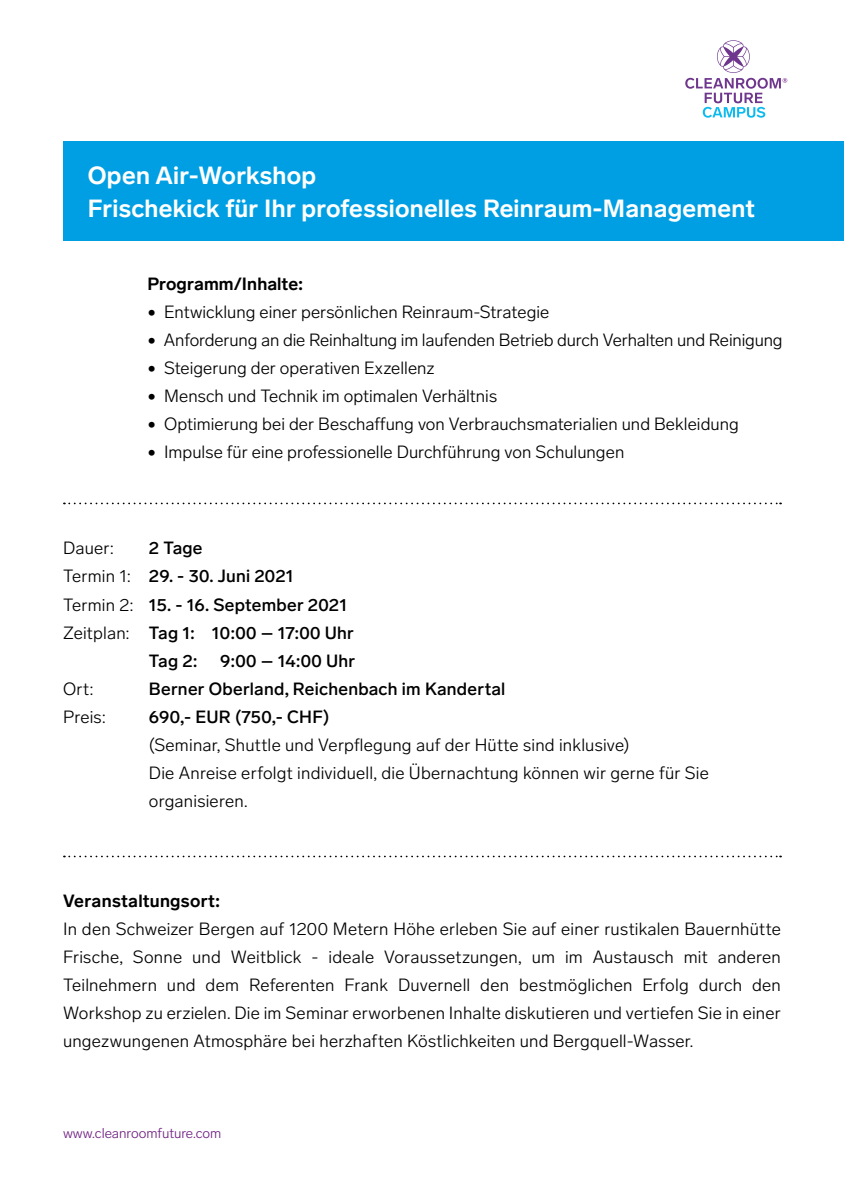
<style>
.page{position:relative;width:844px;height:1191px;background:#fff}
.page>*{position:absolute;margin:0;border:0;box-sizing:border-box;transform-origin:0 0}
.t1{font:700 24.5px/32.9px "Surprise Lab";letter-spacing:.01em;color:#fff}
.t2{font:300 17.5px/28px "Surprise Lab";letter-spacing:.005em;color:#000}
.t3{font:500 17.5px/28px "Surprise Lab";letter-spacing:.015em;color:#000}
.t4{font:700 17.5px "Surprise Lab";letter-spacing:.01em;color:#000}
.t5{font:300 14px "Surprise Lab";color:#702283}
</style>
<div class="page">
<svg style="left:685px;top:40px;width:102px;height:78px"></svg>
<div style="left:63px;top:141px;width:780px;height:100px;background:#009fe3"></div>
<svg style="left:64px;top:502px;width:716px;height:2px"></svg>
<svg style="left:64px;top:855px;width:716px;height:2px"></svg>
<h1 class="t1" style="left:88px;top:159px;width:668px">Open Air-Workshop<br>Frischekick für Ihr professionelles Reinraum-Management</h1>
<p class="t4" style="left:147px;top:274px;width:157px">Programm/Inhalte:</p>
<p class="t2" style="left:147px;top:298px;width:403px">• Entwicklung einer persönlichen Reinraum-Strategie</p>
<p class="t2" style="left:147px;top:326px;width:636px">• Anforderung an die Reinhaltung im laufenden Betrieb durch Verhalten und Reinigung</p>
<p class="t2" style="left:147px;top:354px;width:289px">• Steigerung der operativen Exzellenz</p>
<p class="t2" style="left:147px;top:382px;width:351px">• Mensch und Technik im optimalen Verhältnis</p>
<p class="t2" style="left:147px;top:410px;width:592px">• Optimierung bei der Beschaffung von Verbrauchsmaterialien und Bekleidung</p>
<p class="t2" style="left:147px;top:438px;width:478px">• Impulse für eine professionelle Durchführung von Schulungen</p>
<p class="t2" style="left:63px;top:534px;width:72px">Dauer:<br>Termin 1:<br>Termin 2:<br>Zeitplan:</p>
<p class="t2" style="left:63px;top:674px;width:45px">Ort:<br>Preis:</p>
<p class="t3" style="left:149px;top:534px;width:55px">2 Tage</p>
<p class="t3" style="left:149px;top:562px;width:146px">29. - 30. Juni 2021</p>
<p class="t3" style="left:149px;top:590px;width:206px">15. - 16. September 2021<br>Tag 1: 10:00 – 17:00 Uhr<br>Tag 2:</p>
<p class="t3" style="left:149px;top:646px;width:358px;text-indent:71px">9:00 – 14:00 Uhr<br>Berner Oberland, Reichenbach im Kandertal<br>690,- EUR (750,- CHF)</p>
<p class="t2" style="left:149px;top:730px;width:561px">(Seminar, Shuttle und Verpflegung auf der Hütte sind inklusive)<br>Die Anreise erfolgt individuell, die Übernachtung können wir gerne für Sie organisieren.</p>
<p class="t4" style="left:63px;top:890px;width:158px">Veranstaltungsort:</p>
<p class="t2" style="left:63px;top:914px;width:719px;text-align:justify">In den Schweizer Bergen auf 1200 Metern Höhe erleben Sie auf einer rustikalen Bauernhütte Frische, Sonne und Weitblick - ideale Voraussetzungen, um im Austausch mit anderen Teilnehmern und dem Referenten Frank Duvernell den bestmöglichen Erfolg durch den Workshop zu erzielen. Die im Seminar erworbenen Inhalte diskutieren und vertiefen Sie in einer ungezwungenen Atmosphäre bei herzhaften Köstlichkeiten und Bergquell-Wasser.</p>
<p class="t5" style="left:63px;top:1125px;width:160px">www.cleanroomfuture.com</p>
</div>
